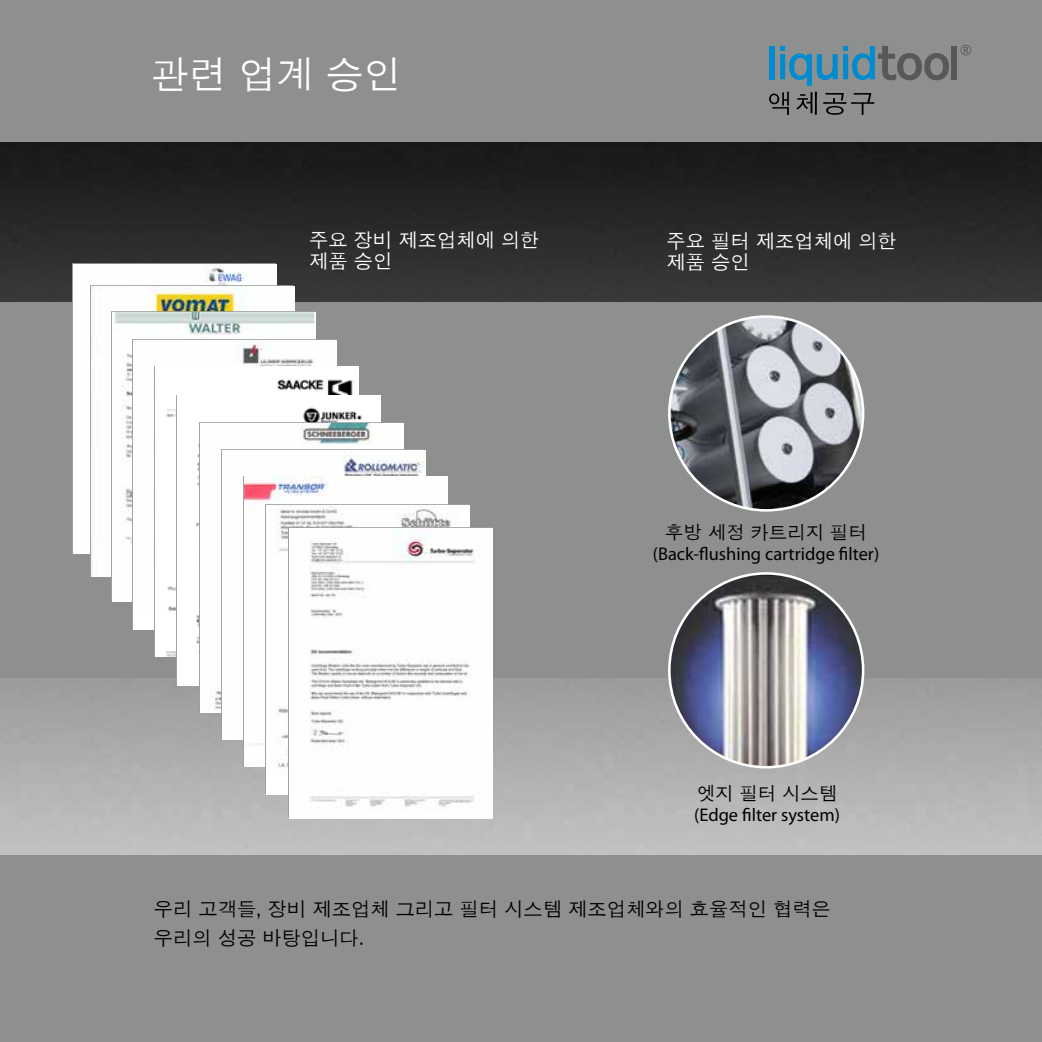
<style>
.page{position:relative;width:1042px;height:1042px;background:#fff}
.page>*{position:absolute;margin:0;border:0;box-sizing:border-box;transform-origin:0 0}
.t1{font:37.62px "Apple Gothic";color:#fff}
.t2{font:19.25px/29.4px "Apple Gothic";color:#000}
.t3{font:19.25px/21px "Apple Gothic";color:#fff}
.t4{font:18.38px "Myriad Pro";color:#000}
.t5{font:18.38px "Apple Gothic";color:#000}
</style>
<div class="page">
<img style="left:0;top:141px;width:1042px;height:714px">
<div style="left:0;top:302px;width:1042px;height:375px;background:#8e9090"></div>
<div style="left:0;top:0;width:1042px;height:141px;background:#8e9090"></div>
<div style="left:0;top:855px;width:1042px;height:187px;background:#8e9090"></div>
<img style="left:669px;top:317px;width:194px;height:193px;border-radius:97px">
<img style="left:669px;top:573px;width:194px;height:194px;border-radius:97px">
<img style="left:73px;top:264px;width:203px;height:284px">
<img style="left:91px;top:286px;width:203px;height:290px">
<img style="left:113px;top:312px;width:203px;height:290px">
<img style="left:134px;top:340px;width:203px;height:275px">
<img style="left:156px;top:367px;width:203px;height:289px">
<img style="left:178px;top:396px;width:203px;height:289px">
<img style="left:201px;top:423px;width:203px;height:288px">
<img style="left:223px;top:450px;width:203px;height:289px">
<img style="left:244px;top:477px;width:204px;height:289px">
<img style="left:266px;top:505px;width:197px;height:270px">
<img style="left:289px;top:528px;width:203px;height:290px">
<div style="left:769px;top:46px;width:5px;height:33px;background:#008bd0"></div>
<svg style="left:780px;top:46px;width:57px;height:40px"></svg>
<svg style="left:843px;top:46px;width:106px;height:34px"></svg>
<div style="left:951px;top:46px;width:6px;height:34px;background:#58585a"></div>
<svg style="left:960px;top:45px;width:11px;height:10px"></svg>
<svg style="left:769px;top:92px;width:20px;height:23px"></svg>
<svg style="left:796px;top:92px;width:21px;height:23px"></svg>
<svg style="left:823px;top:93px;width:51px;height:22px"></svg>
<h1 class="t1" style="left:151px;top:53px;width:251px">관련 업계 승인</h1>
<p class="t3" style="left:309px;top:230px;width:232px">주요 장비 제조업체에 의한 제품 승인</p>
<p class="t3" style="left:666px;top:231px;width:232px">주요 필터 제조업체에 의한 제품 승인</p>
<p class="t5" style="left:665px;top:522px;width:203px">후방 세정 카트리지 필터</p>
<p class="t4" style="left:653px;top:542px;width:228px">(Back-flushing cartridge filter)</p>
<p class="t5" style="left:697px;top:782px;width:142px">엣지 필터 시스템</p>
<p class="t4" style="left:694px;top:803px;width:147px">(Edge filter system)</p>
<p class="t2" style="left:154px;top:894px;width:678px">우리 고객들, 장비 제조업체 그리고 필터 시스템 제조업체와의 효율적인 협력은 우리의 성공 바탕입니다.</p>
</div>
